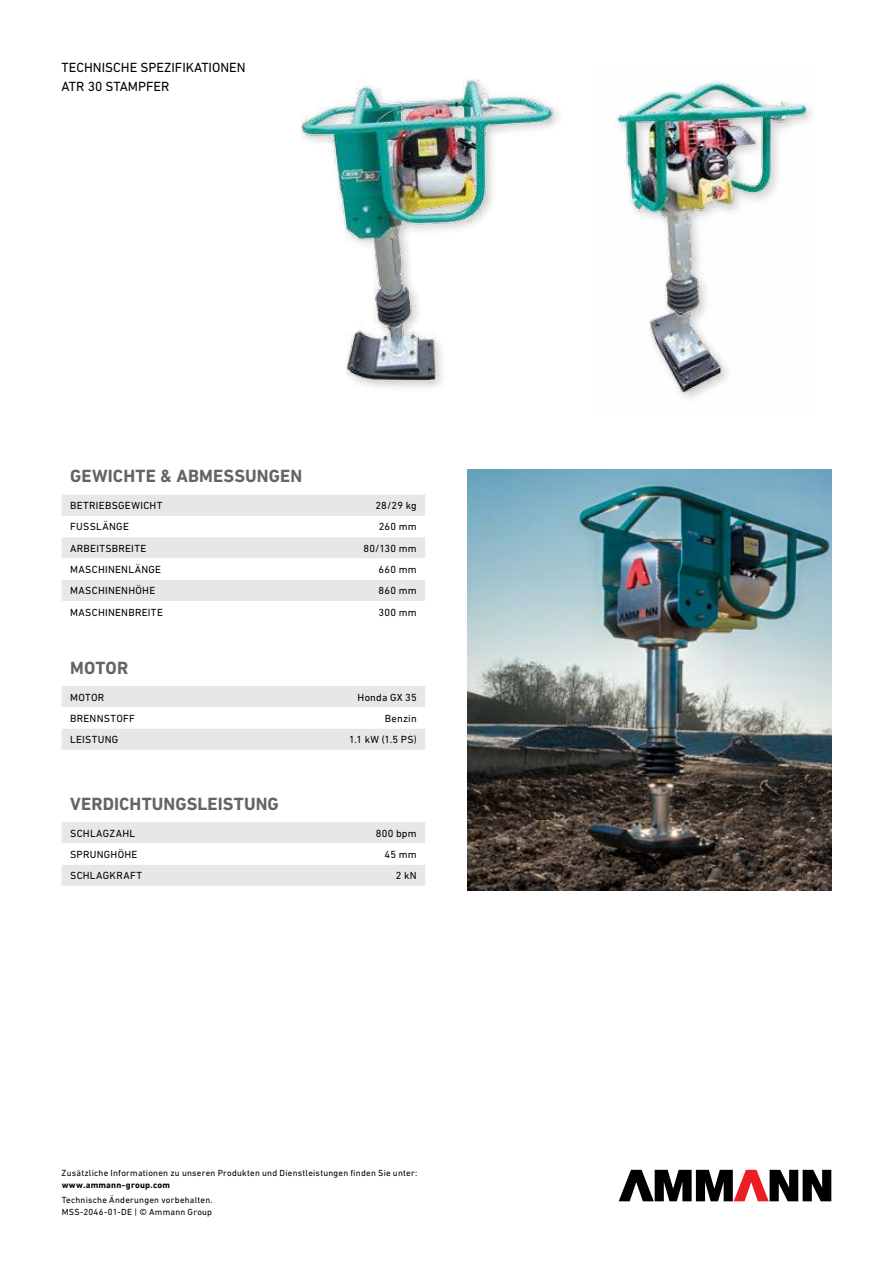
<style>
.page{position:relative;width:893px;height:1263px;background:#fff}
.page>*{position:absolute;margin:0;border:0;box-sizing:border-box;transform-origin:0 0}
.t1{font:700 18px "DIN Next LT Pro";letter-spacing:.005em;color:#636466}
.t2{font:13.5px/18.8px "DIN Next LT Pro";color:#000}
.t3{font:10.5px "DIN Next LT Pro";letter-spacing:.025em;color:#000}
.t4{font:9px/12px "DIN Next LT Pro";letter-spacing:.025em;color:#000}
.t5{font:700 9px "DIN Next LT Pro";letter-spacing:.025em;color:#000}
</style>
<div class="page">
<svg style="left:619px;top:1170px;width:212px;height:31px"></svg>
<svg style="left:62px;top:495px;width:363px;height:106px"></svg>
<svg style="left:62px;top:686px;width:363px;height:64px"></svg>
<svg style="left:62px;top:822px;width:363px;height:64px"></svg>
<img style="left:301px;top:79px;width:257px;height:309px">
<img style="left:614px;top:81px;width:198px;height:317px">
<img style="left:468px;top:470px;width:363px;height:420px">
<p class="t2" style="left:62px;top:58px;width:186px">TECHNISCHE SPEZIFIKATIONEN<br>ATR 30 STAMPFER</p>
<h1 class="t1" style="left:70px;top:470px;width:234px">GEWICHTE &amp; ABMESSUNGEN</h1>
<p class="t3" style="left:70px;top:500px;width:94px">BETRIEBSGEWICHT</p>
<p class="t3" style="left:375px;top:500px;width:43px">28/29 kg</p>
<p class="t3" style="left:70px;top:521px;width:60px">FUSSLÄNGE</p>
<p class="t3" style="left:379px;top:521px;width:39px">260 mm</p>
<p class="t3" style="left:70px;top:543px;width:78px">ARBEITSBREITE</p>
<p class="t3" style="left:363px;top:543px;width:55px">80/130 mm</p>
<p class="t3" style="left:70px;top:564px;width:93px">MASCHINENLÄNGE</p>
<p class="t3" style="left:379px;top:564px;width:40px">660 mm</p>
<p class="t3" style="left:70px;top:585px;width:87px">MASCHINENHÖHE</p>
<p class="t3" style="left:379px;top:585px;width:40px">860 mm</p>
<p class="t3" style="left:70px;top:606px;width:94px">MASCHINENBREITE</p>
<p class="t3" style="left:379px;top:606px;width:40px">300 mm</p>
<h1 class="t1" style="left:70px;top:661px;width:60px">MOTOR</h1>
<p class="t3" style="left:70px;top:691px;width:36px">MOTOR</p>
<p class="t3" style="left:358px;top:691px;width:61px">Honda GX 35</p>
<p class="t3" style="left:70px;top:713px;width:66px">BRENNSTOFF</p>
<p class="t3" style="left:385px;top:713px;width:33px">Benzin</p>
<p class="t3" style="left:70px;top:734px;width:50px">LEISTUNG</p>
<p class="t3" style="left:349px;top:734px;width:69px">1.1 kW (1.5 PS)</p>
<h1 class="t1" style="left:70px;top:797px;width:210px">VERDICHTUNGSLEISTUNG</h1>
<p class="t3" style="left:70px;top:827px;width:67px">SCHLAGZAHL</p>
<p class="t3" style="left:376px;top:827px;width:42px">800 bpm</p>
<p class="t3" style="left:70px;top:849px;width:69px">SPRUNGHÖHE</p>
<p class="t3" style="left:384px;top:849px;width:34px">45 mm</p>
<p class="t3" style="left:70px;top:870px;width:74px">SCHLAGKRAFT</p>
<p class="t3" style="left:396px;top:870px;width:22px">2 kN</p>
<p class="t4" style="left:62px;top:1167px;width:357px">Zusätzliche Informationen zu unseren Produkten und Dienstleistungen finden Sie unter:</p>
<p class="t5" style="left:62px;top:1182px;width:110px">www.ammann - group.com</p>
<p class="t4" style="left:62px;top:1194px;width:153px">Technische Änderungen vorbehalten.<br>MSS-2046-01-DE | © Ammann Group</p>
</div>
